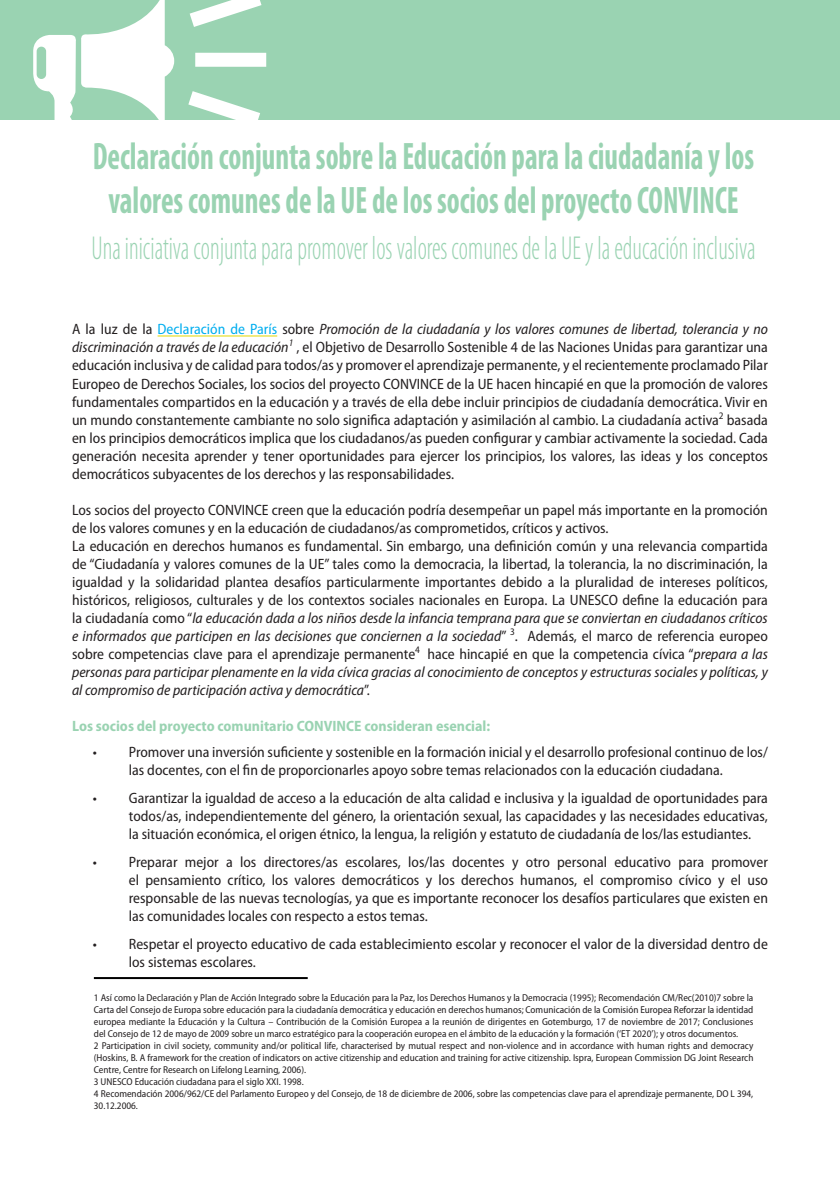
<style>
.page{position:relative;width:840px;height:1191px;background:#fff}
.page>*{position:absolute;margin:0;border:0;box-sizing:border-box;transform-origin:0 0}
.t1{font:700 condensed 38.4px/44px "Myriad Pro";color:#9ad3b2;text-align:center;scale:.78 1}
.t2{font:300 condensed 33.2px "Myriad Pro";color:#9ad3b2;scale:.78 1}
.Paragraph_Style_1{font:semi-condensed 15px/18px "Myriad Pro";color:#231f20;text-align:justify}
.Paragraph_Style_1-2{font:700 semi-condensed 15px "Myriad Pro";color:#9ad3b2}
.Paragraph_Style_1-3{font:semi-condensed 10px/12px "Myriad Pro";color:#231f20;text-align:justify}
.s1{color:#00aeef}
.s2{font-style:italic}
</style>
<div class="page">
<hr style="left:157px;top:335px;width:120px;height:1px;background:#e2d700">
<hr style="left:94px;top:977px;width:213px;height:2px;background:#000">
<div style="left:0;top:0;width:839px;height:120px;background:#9ad3b2"></div>
<svg style="left:33px;top:0;width:234px;height:120px"></svg>
<p class="t1" style="left:93px;top:133px;width:848px">Declaración conjunta sobre la Educación para la ciudadanía y los valores comunes de la UE de los socios del proyecto CONVINCE</p>
<p class="t2" style="left:91px;top:228px;width:852px">Una iniciativa conjunta para promover los valores comunes de la UE y la educación inclusiva</p>
<p class="Paragraph_Style_1" style="left:72px;top:320px;width:697px">A la luz de la <span class="s1">Declaración de París</span> sobre <span class="s2">Promoción de la ciudadanía y los valores comunes de libertad, tolerancia y no discriminación a través de la educación</span><sup>1</sup> , el Objetivo de Desarrollo Sostenible 4 de las Naciones Unidas para garantizar una educación inclusiva y de calidad para todos/as y promover el aprendizaje permanente, y el recientemente proclamado Pilar Europeo de Derechos Sociales, los socios del proyecto CONVINCE de la UE hacen hincapié en que la promoción de valores fundamentales compartidos en la educación y a través de ella debe incluir principios de ciudadanía democrática. Vivir en un mundo constantemente cambiante no solo significa adaptación y asimilación al cambio. La ciudadanía activa<sup>2</sup> basada en los principios democráticos implica que los ciudadanos/as pueden configurar y cambiar activamente la sociedad. Cada generación necesita aprender y tener oportunidades para ejercer los principios, los valores, las ideas y los conceptos democráticos subyacentes de los derechos y las responsabilidades.</p>
<p class="Paragraph_Style_1" style="left:72px;top:500px;width:696px">Los socios del proyecto CONVINCE creen que la educación podría desempeñar un papel más importante en la promoción de los valores comunes y en la educación de ciudadanos/as comprometidos, críticos y activos.</p>
<p class="Paragraph_Style_1" style="left:72px;top:536px;width:697px">La educación en derechos humanos es fundamental. Sin embargo, una definición común y una relevancia compartida de “Ciudadanía y valores comunes de la UE” tales como la democracia, la libertad, la tolerancia, la no discriminación, la igualdad y la solidaridad plantea desafíos particularmente importantes debido a la pluralidad de intereses políticos, históricos, religiosos, culturales y de los contextos sociales nacionales en Europa. La UNESCO define la educación para la ciudadanía como “<span class="s2">la educación dada a los niños desde la infancia temprana para que se conviertan en ciudadanos críticos e informados que participen en las decisiones que conciernen a la sociedad</span>” <sup>3</sup>. Además, el marco de referencia europeo sobre competencias clave para el aprendizaje permanente<sup>4</sup> hace hincapié en que la competencia cívica “<span class="s2">prepara a las personas para participar plenamente en la vida cívica gracias al conocimiento de conceptos y estructuras sociales y políticas, y al compromiso de participación activa y democrática</span>”.</p>
<p class="Paragraph_Style_1-2" style="left:72px;top:716px;width:419px">Los socios del proyecto comunitario CONVINCE consideran esencial:</p>
<p class="Paragraph_Style_1" style="left:93px;top:742px;width:676px;text-align:center">• Promover una inversión suficiente y sostenible en la formación inicial y el desarrollo profesional continuo de los/ las docentes, con el fin de proporcionarles apoyo sobre temas relacionados con la educación ciudadana.</p>
<p class="Paragraph_Style_1" style="left:129px;top:788px;width:640px;text-indent:-36px">• Garantizar la igualdad de acceso a la educación de alta calidad e inclusiva y la igualdad de oportunidades para todos/as, independientemente del género, la orientación sexual, las capacidades y las necesidades educativas, la situación económica, el origen étnico, la lengua, la religión y estatuto de ciudadanía de los/las estudiantes.</p>
<p class="Paragraph_Style_1" style="left:129px;top:852px;width:640px;text-indent:-36px">• Preparar mejor a los directores/as escolares, los/las docentes y otro personal educativo para promover el pensamiento crítico, los valores democráticos y los derechos humanos, el compromiso cívico y el uso responsable de las nuevas tecnologías, ya que es importante reconocer los desafíos particulares que existen en las comunidades locales con respecto a estos temas.</p>
<p class="Paragraph_Style_1" style="left:129px;top:934px;width:640px;text-indent:-36px">• Respetar el proyecto educativo de cada establecimiento escolar y reconocer el valor de la diversidad dentro de los sistemas escolares.</p>
<p class="Paragraph_Style_1-3" style="left:94px;top:991px;width:660px">1 Así como la Declaración y Plan de Acción Integrado sobre la Educación para la Paz, los Derechos Humanos y la Democracia (1995); Recomendación CM/Rec(2010)7 sobre la Carta del Consejo de Europa sobre educación para la ciudadanía democrática y educación en derechos humanos; Comunicación de la Comisión Europea Reforzar la identidad europea mediante la Educación y la Cultura – Contribución de la Comisión Europea a la reunión de dirigentes en Gotemburgo, 17 de noviembre de 2017; Conclusiones del Consejo de 12 de mayo de 2009 sobre un marco estratégico para la cooperación europea en el ámbito de la educación y la formación (‘ET 2020’); y otros documentos.</p>
<p class="Paragraph_Style_1-3" style="left:94px;top:1039px;width:660px">2 Participation in civil society, community and/or political life, characterised by mutual respect and non-violence and in accordance with human rights and democracy (Hoskins, B. A framework for the creation of indicators on active citizenship and education and training for active citizenship. Ispra, European Commission DG Joint Research Centre, Centre for Research on Lifelong Learning, 2006).</p>
<p class="Paragraph_Style_1-3" style="left:94px;top:1075px;width:211px">3 UNESCO Educación ciudadana para el siglo XXI. 1998.</p>
<p class="Paragraph_Style_1-3" style="left:94px;top:1087px;width:660px">4 Recomendación 2006/962/CE del Parlamento Europeo y del Consejo, de 18 de diciembre de 2006, sobre las competencias clave para el aprendizaje permanente, DO L 394,<br>30.12.2006.</p>
</div>
